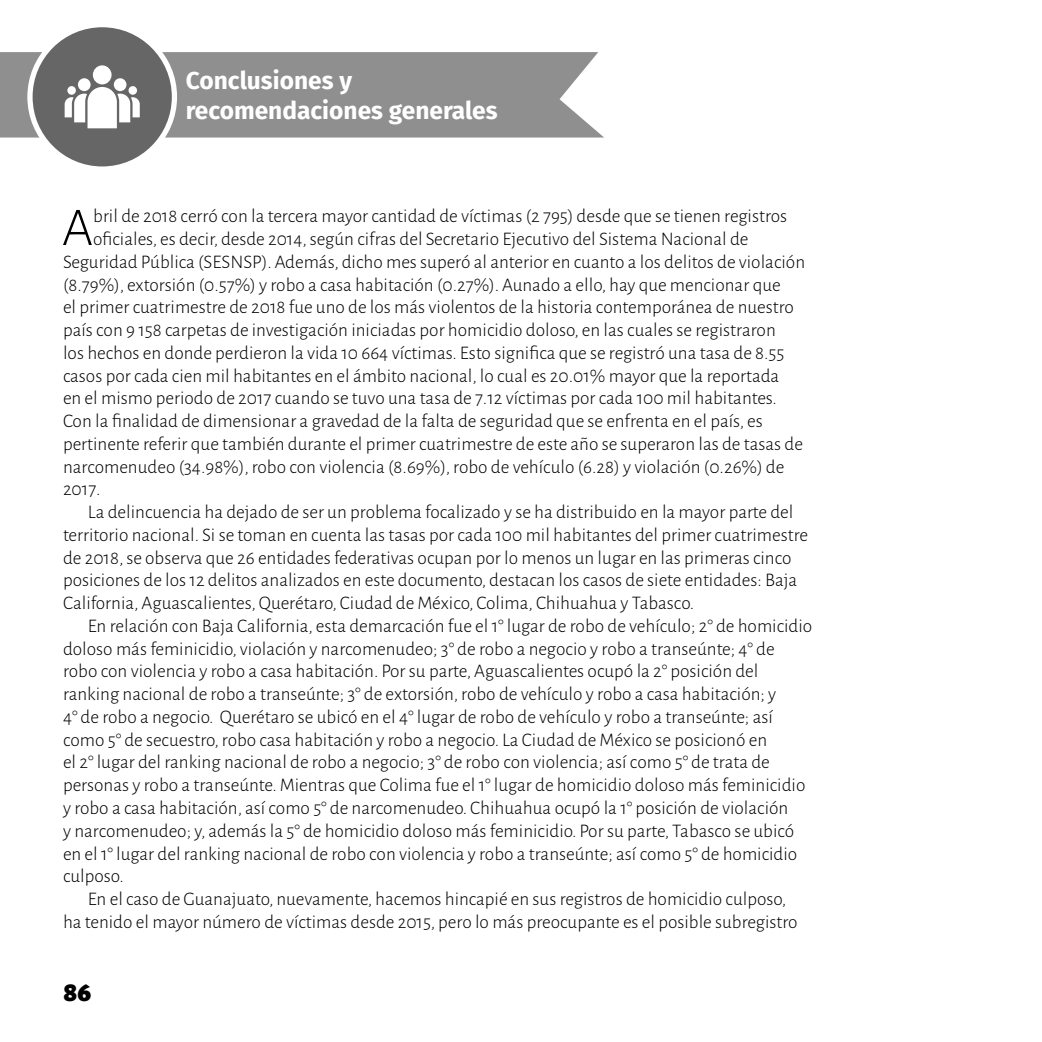
<style>
.page{position:relative;width:1042px;height:1042px;background:#fff}
.page>*{position:absolute;margin:0;border:0;box-sizing:border-box;transform-origin:0 0}
.t1{font:300 54.77px "Alegreya Sans";color:#000}
.t2{font:900 28px "Alegreya Sans";color:#000}
.t3{font:700 24.5px/29.4px "Fira Sans";color:#fff}
.t4{font:300 19.25px "Alegreya Sans";color:#000}
</style>
<div class="page">
<svg style="left:0;top:52px;width:604px;height:86px;background:#969595"></svg>
<div style="left:30px;top:25px;width:144px;height:144px;background:#666;border-radius:50%"></div>
<div style="left:27px;top:22px;width:150px;height:150px;border:5px solid #fff;border-radius:50%"></div>
<svg style="left:65px;top:65px;width:75px;height:63px"></svg>
<p class="t3" style="left:186px;top:64px;width:313px">Conclusiones y recomendaciones generales</p>
<h1 class="t1" style="left:62px;top:192px;width:33px">A</h1>
<p class="t4" style="left:93px;top:204px;width:695px">bril de 2018 cerró con la tercera mayor cantidad de víctimas (2 795) desde que se tienen registros</p>
<p class="t4" style="left:93px;top:226px;width:657px">oficiales, es decir, desde 2014, según cifras del Secretario Ejecutivo del Sistema Nacional de</p>
<p class="t4" style="left:63px;top:249px;width:743px">Seguridad Pública (SESNSP). Además, dicho mes superó al anterior en cuanto a los delitos de violación</p>
<p class="t4" style="left:63px;top:272px;width:719px">(8.79%), extorsión (0.57%) y robo a casa habitación (0.27%). Aunado a ello, hay que mencionar que</p>
<p class="t4" style="left:63px;top:295px;width:732px">el primer cuatrimestre de 2018 fue uno de los más violentos de la historia contemporánea de nuestro</p>
<p class="t4" style="left:63px;top:317px;width:714px">país con 9 158 carpetas de investigación iniciadas por homicidio doloso, en las cuales se registraron</p>
<p class="t4" style="left:63px;top:340px;width:723px">los hechos en donde perdieron la vida 10 664 víctimas. Esto significa que se registró una tasa de 8.55</p>
<p class="t4" style="left:63px;top:363px;width:718px">casos por cada cien mil habitantes en el ámbito nacional, lo cual es 20.01% mayor que la reportada</p>
<p class="t4" style="left:63px;top:386px;width:715px">en el mismo periodo de 2017 cuando se tuvo una tasa de 7.12 víctimas por cada 100 mil habitantes.</p>
<p class="t4" style="left:63px;top:408px;width:701px">Con la finalidad de dimensionar a gravedad de la falta de seguridad que se enfrenta en el país, es</p>
<p class="t4" style="left:63px;top:431px;width:741px">pertinente referir que también durante el primer cuatrimestre de este año se superaron las de tasas de</p>
<p class="t4" style="left:63px;top:454px;width:723px">narcomenudeo (34.98%), robo con violencia (8.69%), robo de vehículo (6.28) y violación (0.26%) de</p>
<p class="t4" style="left:63px;top:477px;width:39px">2017.</p>
<p class="t4" style="left:88px;top:499px;width:707px">La delincuencia ha dejado de ser un problema focalizado y se ha distribuido en la mayor parte del</p>
<p class="t4" style="left:63px;top:522px;width:746px">territorio nacional. Si se toman en cuenta las tasas por cada 100 mil habitantes del primer cuatrimestre</p>
<p class="t4" style="left:63px;top:545px;width:730px">de 2018, se observa que 26 entidades federativas ocupan por lo menos un lugar en las primeras cinco</p>
<p class="t4" style="left:63px;top:568px;width:736px">posiciones de los 12 delitos analizados en este documento, destacan los casos de siete entidades: Baja</p>
<p class="t4" style="left:63px;top:590px;width:632px">California, Aguascalientes, Querétaro, Ciudad de México, Colima, Chihuahua y Tabasco.</p>
<p class="t4" style="left:88px;top:613px;width:726px">En relación con Baja California, esta demarcación fue el 1° lugar de robo de vehículo; 2° de homicidio</p>
<p class="t4" style="left:63px;top:636px;width:713px">doloso más feminicidio, violación y narcomenudeo; 3° de robo a negocio y robo a transeúnte; 4° de</p>
<p class="t4" style="left:63px;top:659px;width:697px">robo con violencia y robo a casa habitación. Por su parte, Aguascalientes ocupó la 2° posición del</p>
<p class="t4" style="left:63px;top:681px;width:715px">ranking nacional de robo a transeúnte; 3° de extorsión, robo de vehículo y robo a casa habitación; y</p>
<p class="t4" style="left:63px;top:704px;width:711px">4° de robo a negocio. Querétaro se ubicó en el 4° lugar de robo de vehículo y robo a transeúnte; así</p>
<p class="t4" style="left:63px;top:727px;width:705px">como 5° de secuestro, robo casa habitación y robo a negocio. La Ciudad de México se posicionó en</p>
<p class="t4" style="left:63px;top:750px;width:708px">el 2° lugar del ranking nacional de robo a negocio; 3° de robo con violencia; así como 5° de trata de</p>
<p class="t4" style="left:63px;top:772px;width:744px">personas y robo a transeúnte. Mientras que Colima fue el 1° lugar de homicidio doloso más feminicidio</p>
<p class="t4" style="left:63px;top:795px;width:727px">y robo a casa habitación, así como 5° de narcomenudeo. Chihuahua ocupó la 1° posición de violación</p>
<p class="t4" style="left:63px;top:818px;width:733px">y narcomenudeo; y, además la 5° de homicidio doloso más feminicidio. Por su parte, Tabasco se ubicó</p>
<p class="t4" style="left:63px;top:841px;width:736px">en el 1° lugar del ranking nacional de robo con violencia y robo a transeúnte; así como 5° de homicidio</p>
<p class="t4" style="left:63px;top:863px;width:62px">culposo.</p>
<p class="t4" style="left:88px;top:886px;width:700px">En el caso de Guanajuato, nuevamente, hacemos hincapié en sus registros de homicidio culposo,</p>
<p class="t4" style="left:63px;top:909px;width:736px">ha tenido el mayor número de víctimas desde 2015, pero lo más preocupante es el posible subregistro</p>
<h2 class="t2" style="left:63px;top:970px;width:30px">86</h2>
</div>
